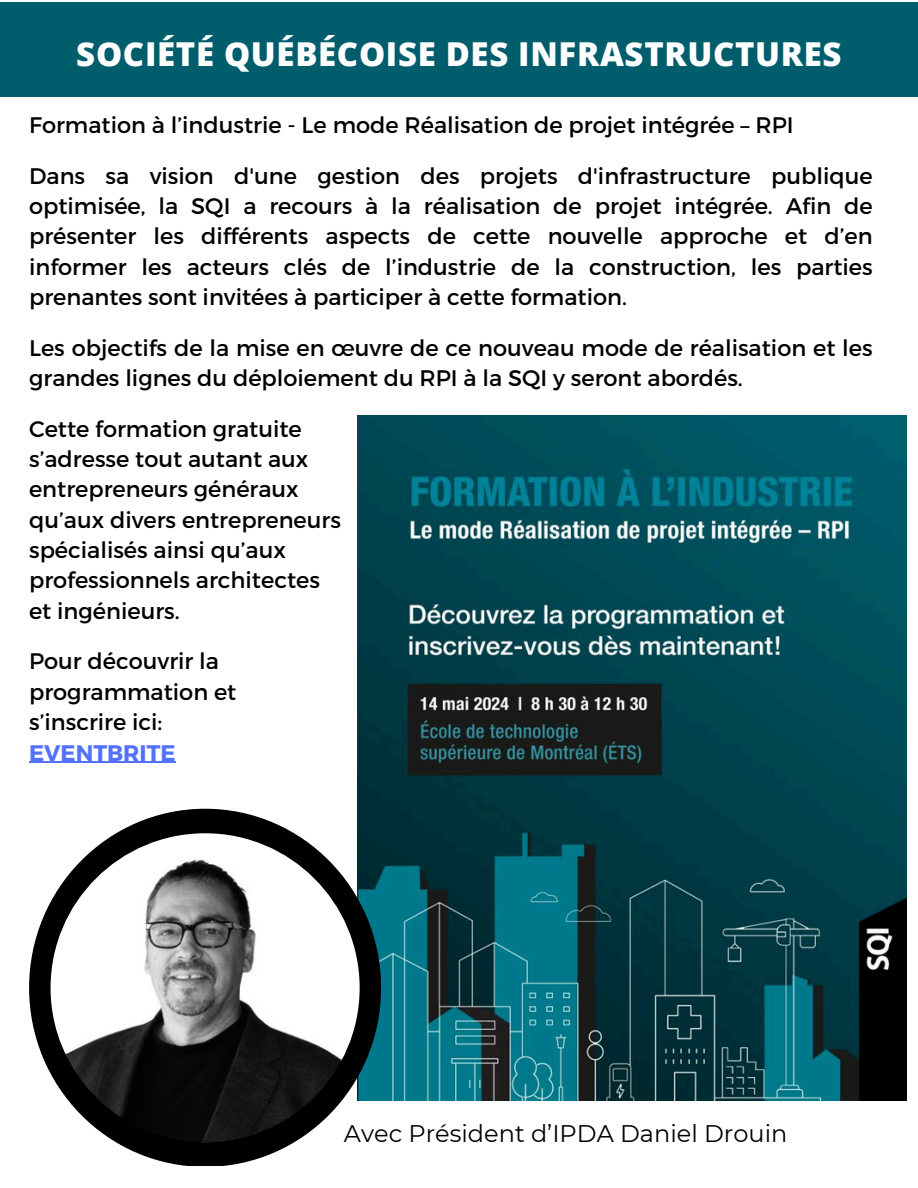
<style>
.page{position:relative;width:918px;height:1188px;background:#fff}
.page>*{position:absolute;margin:0;border:0;box-sizing:border-box;transform-origin:0 0}
.t1{font:800 33px "Open Sans";letter-spacing:.02em;color:#fff}
.t2{font:24px "Montserrat";color:#000}
.t3{font:22.5px/30.3px "Montserrat";color:#000}
.t4{font:700 22.5px "Montserrat";color:#5271ff}
</style>
<div class="page">
<div style="left:0;top:2px;width:918px;height:95px;background:#005d6c"></div>
<img style="left:358px;top:415px;width:549px;height:685px">
<div style="left:29px;top:809px;width:352px;height:357px;background:#000;border-radius:50%"></div>
<img style="left:51px;top:833px;width:309px;height:309px;border-radius:50%">
<hr style="left:29px;top:762px;width:147px;height:1px;background:#5271ff">
<h1 class="t1" style="left:76px;top:31px;width:767px">SOCIÉTÉ QUÉBÉCOISE DES INFRASTRUCTURES</h1>
<p class="t3" style="left:29px;top:109px;width:766px">Formation à l’industrie - Le mode Réalisation de projet intégrée – RPI</p>
<p class="t3" style="left:29px;top:159px;width:845px;text-align:justify">Dans sa vision d'une gestion des projets d'infrastructure publique optimisée, la SQI a recours à la réalisation de projet intégrée. Afin de présenter les différents aspects de cette nouvelle approche et d’en informer les acteurs clés de l’industrie de la construction, les parties prenantes sont invitées à participer à cette formation.</p>
<p class="t3" style="left:29px;top:331px;width:845px">Les objectifs de la mise en œuvre de ce nouveau mode de réalisation et les grandes lignes du déploiement du RPI à la SQI y seront abordés.</p>
<p class="t3" style="left:29px;top:412px;width:313px">Cette formation gratuite s’adresse tout autant aux entrepreneurs généraux qu’aux divers entrepreneurs spécialisés ainsi qu’aux professionnels architectes et ingénieurs.</p>
<p class="t3" style="left:29px;top:645px;width:209px">Pour découvrir la programmation et</p>
<p class="t3" style="left:29px;top:706px;width:135px">s’inscrire ici:</p>
<p class="t4" style="left:29px;top:738px;width:148px">EVENTBRITE</p>
<p class="t2" style="left:344px;top:1119px;width:445px">Avec Président d’IPDA Daniel Drouin</p>
</div>
